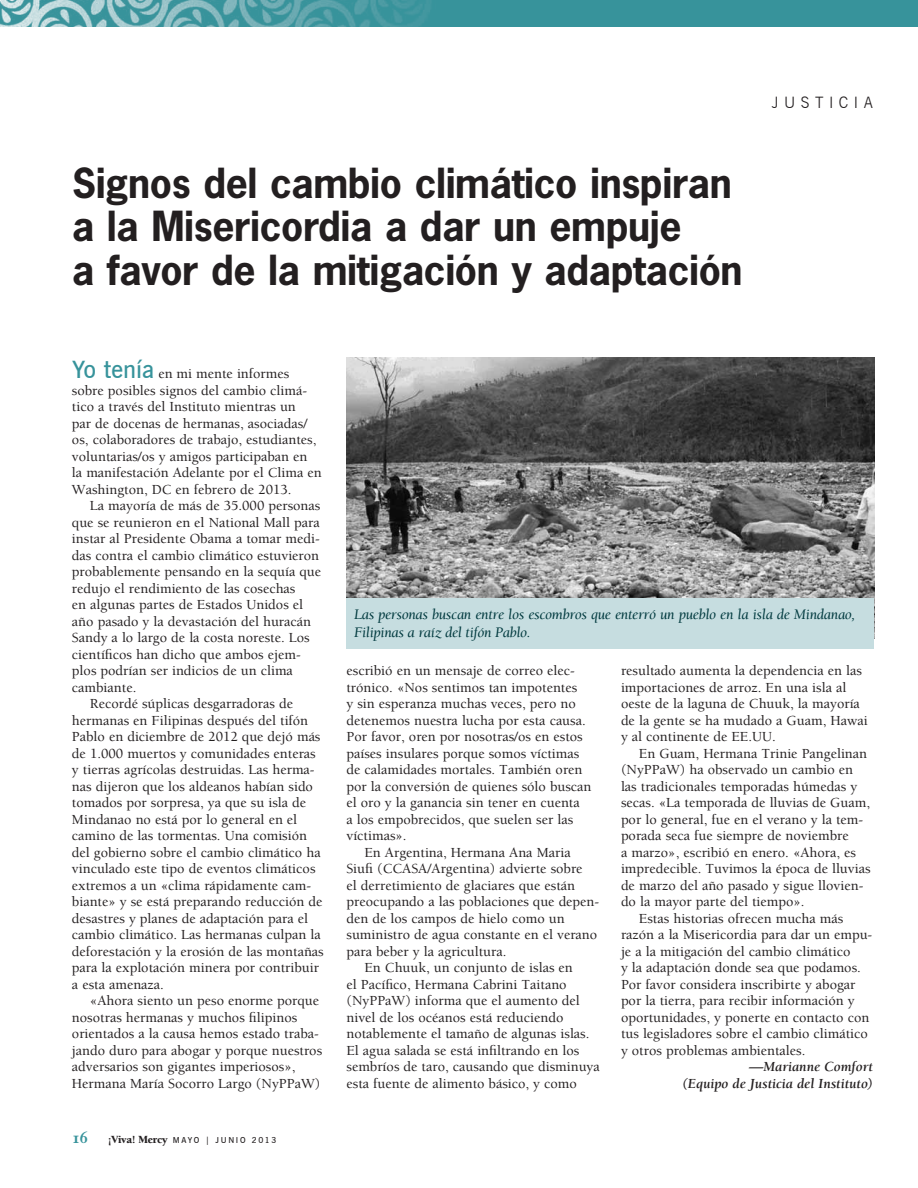
<style>
.page{position:relative;width:918px;height:1188px;background:#fff}
.page>*{position:absolute;margin:0;border:0;box-sizing:border-box;transform-origin:0 0}
.t1{font:700 39px/43.5px "News Gothic";letter-spacing:-.01em;color:#231f20}
.t2{font:300 15.75px "News Gothic BT";color:#231f20}
.t3{font:italic 15px/18px "Berkeley";letter-spacing:-.02em;color:#00393e}
.t4{font:500 14.25px/16.5px "Berkeley";color:#231f20}
.t5{font:italic 700 14.25px/16.5px "Berkeley";color:#231f20;text-align:right}
.t6{font:600 8.25px "News Gothic BT";letter-spacing:.2em;color:#231f20}
.s1{font-family:"News Gothic BT";font-weight:600;font-size:24px;color:#37939b}
.s2{font-family:"Granjon Bold Os F";font-weight:400;font-size:18px;color:#37939b}
.s3{font-family:"Berkeley";font-weight:900;font-size:11.25px}
</style>
<div class="page">
<img style="left:346px;top:357px;width:528px;height:241px">
<svg style="left:0;top:0;width:918px;height:27px;background:#4a9ca3"></svg>
<div style="left:346px;top:598px;width:528px;height:52px;background:#c6dde0"></div>
<h1 class="t1" style="left:72px;top:160px;width:672px">Signos del cambio climático inspiran a la Misericordia a dar un empuje<br>a favor de la mitigación y adaptación</h1>
<p class="t2" style="left:772px;top:93px;width:69px">JUS TICIA</p>
<p class="t4" style="left:72px;top:366px;width:251px"><span class="s1">Yo tenía</span> en mi mente informes sobre posibles signos del cambio climá&shy;tico a través del Instituto mientras un<br>par de docenas de hermanas, asociadas/ os, colaboradores de trabajo, estudiantes, voluntarias/os y amigos participaban en<br>la manifestación Adelante por el Clima en Washington, DC en febrero de 2013.</p>
<p class="t4" style="left:90px;top:498px;width:232px">La mayoría de más de 35.000 personas</p>
<p class="t4" style="left:72px;top:514px;width:249px">que se reunieron en el National Mall para</p>
<p class="t4" style="left:72px;top:531px;width:249px">instar al Presidente Obama a tomar medi-</p>
<p class="t4" style="left:72px;top:547px;width:249px">das contra el cambio climático estuvieron</p>
<p class="t4" style="left:72px;top:564px;width:251px">probablemente pensando en la sequía que</p>
<p class="t4" style="left:72px;top:580px;width:225px">redujo el rendimiento de las cosechas</p>
<p class="t4" style="left:72px;top:597px;width:233px">en algunas partes de Estados Unidos el</p>
<p class="t4" style="left:72px;top:613px;width:241px">año pasado y la devastación del huracán</p>
<p class="t4" style="left:72px;top:630px;width:239px">Sandy a lo largo de la costa noreste. Los</p>
<p class="t4" style="left:72px;top:646px;width:230px">científicos han dicho que ambos ejem-</p>
<p class="t4" style="left:72px;top:663px;width:222px">plos podrían ser indicios de un clima</p>
<p class="t4" style="left:72px;top:679px;width:66px">cambiante.</p>
<p class="t4" style="left:90px;top:696px;width:205px">Recordé súplicas desgarradoras de</p>
<p class="t4" style="left:72px;top:712px;width:238px">hermanas en Filipinas después del tifón</p>
<p class="t4" style="left:72px;top:729px;width:250px">Pablo en diciembre de 2012 que dejó más</p>
<p class="t4" style="left:72px;top:745px;width:245px">de 1.000 muertos y comunidades enteras</p>
<p class="t4" style="left:72px;top:762px;width:244px">y tierras agrícolas destruidas. Las herma-</p>
<p class="t4" style="left:72px;top:778px;width:243px">nas dijeron que los aldeanos habían sido</p>
<p class="t4" style="left:72px;top:795px;width:236px">tomados por sorpresa, ya que su isla de</p>
<p class="t4" style="left:72px;top:811px;width:227px">Mindanao no está por lo general en el</p>
<p class="t4" style="left:72px;top:828px;width:237px">camino de las tormentas. Una comisión</p>
<p class="t4" style="left:72px;top:844px;width:250px">del gobierno sobre el cambio climático ha</p>
<p class="t4" style="left:72px;top:861px;width:245px">vinculado este tipo de eventos climáticos</p>
<p class="t4" style="left:72px;top:877px;width:241px">extremos a un «clima rápidamente cam-</p>
<p class="t4" style="left:72px;top:894px;width:252px">biante» y se está preparando reducción de</p>
<p class="t4" style="left:72px;top:910px;width:238px">desastres y planes de adaptación para el</p>
<p class="t4" style="left:72px;top:927px;width:250px">cambio climático. Las hermanas culpan la</p>
<p class="t4" style="left:72px;top:943px;width:253px">deforestación y la erosión de las montañas</p>
<p class="t4" style="left:72px;top:960px;width:248px">para la explotación minera por contribuir</p>
<p class="t4" style="left:72px;top:976px;width:93px">a esta amenaza.</p>
<p class="t4" style="left:90px;top:993px;width:231px">«Ahora siento un peso enorme porque</p>
<p class="t4" style="left:72px;top:1009px;width:227px">nosotras hermanas y muchos filipinos</p>
<p class="t4" style="left:72px;top:1026px;width:248px">orientados a la causa hemos estado traba-</p>
<p class="t4" style="left:72px;top:1042px;width:252px">jando duro para abogar y porque nuestros</p>
<p class="t4" style="left:72px;top:1059px;width:225px">adversarios son gigantes imperiosos»,</p>
<p class="t4" style="left:72px;top:1075px;width:250px">Hermana María Socorro Largo (NyPPaW)</p>
<p class="t6" style="left:72px;top:1135px;width:206px"><span class="s2">16</span> <span class="s3">¡Viva! Mercy</span> MAYO | JUNIO 2013</p>
<p class="t3" style="left:354px;top:605px;width:503px">Las personas buscan entre los escombros que enterró un pueblo en la isla de Mindanao,<br>Filipinas a raíz del tifón Pablo.</p>
<p class="t4" style="left:346px;top:663px;width:247px">escribió en un mensaje de correo elec&shy;trónico. «Nos sentimos tan impotentes<br>y sin esperanza muchas veces, pero no detenemos nuestra lucha por esta causa.<br>Por favor, oren por nosotras/os en estos países insulares porque somos víctimas de calamidades mortales. También oren por la conversión de quienes sólo buscan el oro y la ganancia sin tener en cuenta<br>a los empobrecidos, que suelen ser las víctimas».</p>
<p class="t4" style="left:364px;top:844px;width:208px">En Argentina, Hermana Ana Maria</p>
<p class="t4" style="left:346px;top:861px;width:238px">Siufi (CCASA/Argentina) advierte sobre</p>
<p class="t4" style="left:346px;top:877px;width:230px">el derretimiento de glaciares que están</p>
<p class="t4" style="left:346px;top:894px;width:254px">preocupando a las poblaciones que depen-</p>
<p class="t4" style="left:346px;top:910px;width:220px">den de los campos de hielo como un</p>
<p class="t4" style="left:346px;top:927px;width:252px">suministro de agua constante en el verano</p>
<p class="t4" style="left:346px;top:943px;width:162px">para beber y la agricultura.</p>
<p class="t4" style="left:364px;top:960px;width:210px">En Chuuk, un conjunto de islas en</p>
<p class="t4" style="left:346px;top:976px;width:222px">el Pacífico, Hermana Cabrini Taitano</p>
<p class="t4" style="left:346px;top:993px;width:235px">(NyPPaW) informa que el aumento del</p>
<p class="t4" style="left:346px;top:1009px;width:218px">nivel de los océanos está reduciendo</p>
<p class="t4" style="left:346px;top:1026px;width:245px">notablemente el tamaño de algunas islas.</p>
<p class="t4" style="left:346px;top:1042px;width:234px">El agua salada se está infiltrando en los</p>
<p class="t4" style="left:346px;top:1059px;width:255px">sembríos de taro, causando que disminuya</p>
<p class="t4" style="left:346px;top:1075px;width:232px">esta fuente de alimento básico, y como</p>
<p class="t4" style="left:621px;top:663px;width:248px">resultado aumenta la dependencia en las importaciones de arroz. En una isla al oeste de la laguna de Chuuk, la mayoría de la gente se ha mudado a Guam, Hawai y al continente de EE.UU.</p>
<p class="t4" style="left:639px;top:745px;width:230px">En Guam, Hermana Trinie Pangelinan</p>
<p class="t4" style="left:621px;top:762px;width:234px">(NyPPaW) ha observado un cambio en</p>
<p class="t4" style="left:621px;top:778px;width:238px">las tradicionales temporadas húmedas y</p>
<p class="t4" style="left:621px;top:795px;width:251px">secas. «La temporada de lluvias de Guam,</p>
<p class="t4" style="left:621px;top:811px;width:244px">por lo general, fue en el verano y la tem-</p>
<p class="t4" style="left:621px;top:828px;width:229px">porada seca fue siempre de noviembre</p>
<p class="t4" style="left:621px;top:844px;width:237px">a marzo», escribió en enero. «Ahora, es</p>
<p class="t4" style="left:621px;top:861px;width:251px">impredecible. Tuvimos la época de lluvias</p>
<p class="t4" style="left:621px;top:877px;width:244px">de marzo del año pasado y sigue llovien-</p>
<p class="t4" style="left:621px;top:894px;width:185px">do la mayor parte del tiempo».</p>
<p class="t4" style="left:639px;top:910px;width:206px">Estas historias ofrecen mucha más</p>
<p class="t4" style="left:621px;top:927px;width:253px">razón a la Misericordia para dar un empu-</p>
<p class="t4" style="left:621px;top:943px;width:231px">je a la mitigación del cambio climático</p>
<p class="t4" style="left:621px;top:960px;width:241px">y la adaptación donde sea que podamos.</p>
<p class="t4" style="left:621px;top:976px;width:236px">Por favor considera inscribirte y abogar</p>
<p class="t4" style="left:621px;top:993px;width:235px">por la tierra, para recibir información y</p>
<p class="t4" style="left:621px;top:1009px;width:250px">oportunidades, y ponerte en contacto con</p>
<p class="t4" style="left:621px;top:1026px;width:248px">tus legisladores sobre el cambio climático</p>
<p class="t4" style="left:621px;top:1042px;width:186px">y otros problemas ambientales.</p>
<p class="t5" style="left:683px;top:1059px;width:192px">—Marianne Comfort<br>(Equipo de Justicia del Instituto)</p>
</div>
